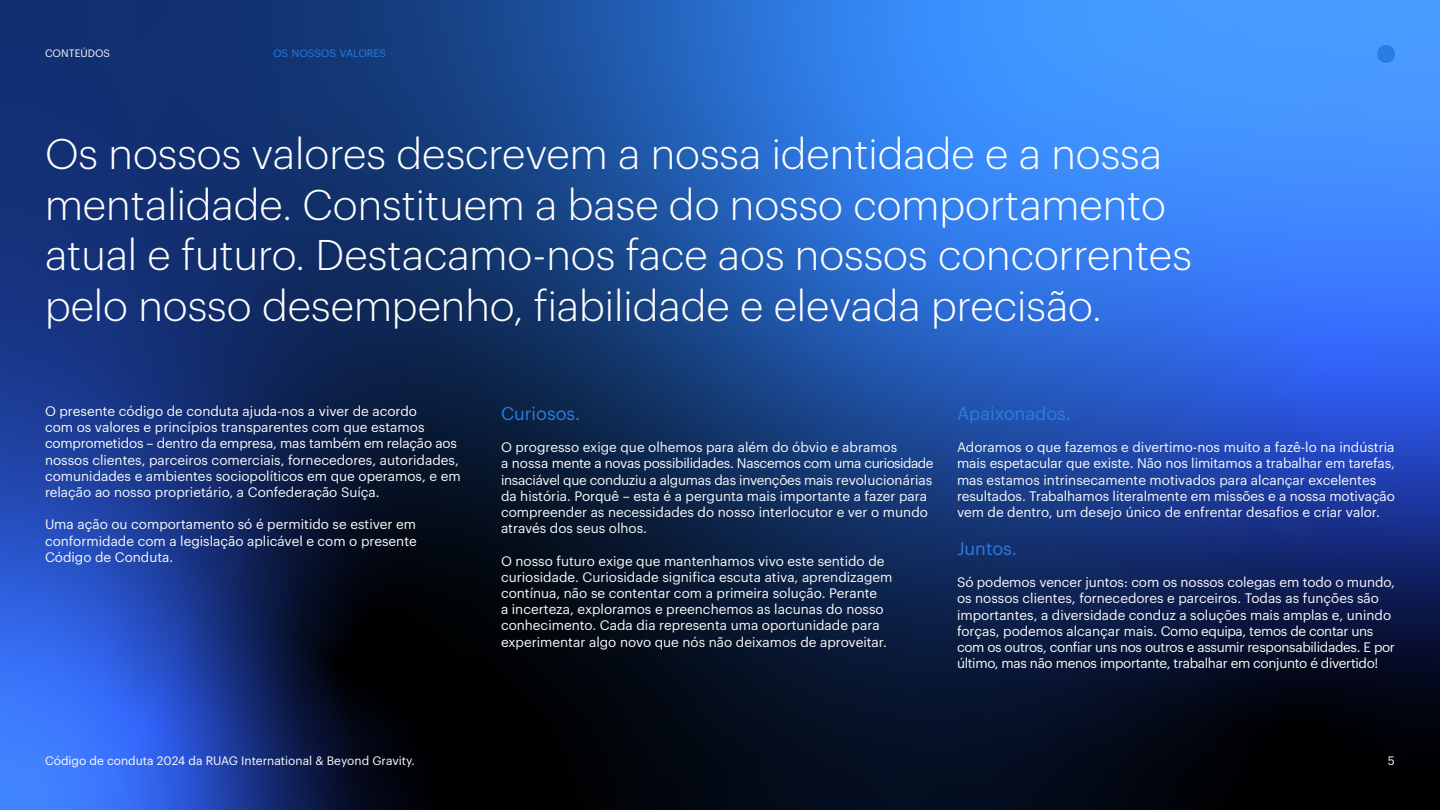
<style>
.page{position:relative;width:1440px;height:810px;background:#fff}
.page>*{position:absolute;margin:0;border:0;box-sizing:border-box;transform-origin:0 0}
.t1{font:300 42px/50.4px "Graphik";color:#fff}
.t2{font:18px "Graphik";color:#2a7de1}
.t3{font:13.5px/16.2px "Graphik";color:#fafafa}
.t4{font:12px "Graphik";color:#fff}
.t5{font:12px "Graphik";color:#fafafa}
.t6{font:10.5px "Graphik";letter-spacing:-.005em;color:#2a7de1}
.t7{font:10.5px "Graphik";color:#fafafa}
</style>
<div class="page">
<img style="left:0;top:0;width:1440px;height:810px">
<div style="left:1377px;top:45px;width:18px;height:18px;background:#2a7de1;border-radius:50%"></div>
<p class="t7" style="left:45px;top:46px;width:67px">CONTEÚDOS</p>
<p class="t6" style="left:273px;top:46px;width:115px">OS NOSSOS VALORES</p>
<h1 class="t1" style="left:45px;top:126px;width:1149px">Os nossos valores descrevem a nossa identidade e a nossa mentalidade. Constituem a base do nosso comportamento atual e futuro. Destacamo-nos face aos nossos concorrentes pelo nosso desempenho, fiabilidade e elevada precisão.</h1>
<p class="t3" style="left:45px;top:402px;width:417px">O presente código de conduta ajuda-nos a viver de acordo<br>com os valores e princípios transparentes com que estamos comprometidos – dentro da empresa, mas também em relação aos nossos clientes, parceiros comerciais, fornecedores, autoridades, comunidades e ambientes sociopolíticos em que operamos, e em relação ao nosso proprietário, a Confederação Suíça.</p>
<p class="t3" style="left:45px;top:515px;width:373px;text-align:justify">Uma ação ou comportamento só é permitido se estiver em conformidade com a legislação aplicável e com o presente Código de Conduta.</p>
<p class="t4" style="left:45px;top:752px;width:371px">Código de conduta 2024 da RUAG International &amp; Beyond Gravity.</p>
<h2 class="t2" style="left:501px;top:400px;width:81px">Curiosos.</h2>
<p class="t3" style="left:501px;top:438px;width:434px">O progresso exige que olhemos para além do óbvio e abramos<br>a nossa mente a novas possibilidades. Nascemos com uma curiosidade insaciável que conduziu a algumas das invenções mais revolucionárias da história. Porquê – esta é a pergunta mais importante a fazer para compreender as necessidades do nosso interlocutor e ver o mundo através dos seus olhos.</p>
<p class="t3" style="left:501px;top:551px;width:393px">O nosso futuro exige que mantenhamos vivo este sentido de curiosidade. Curiosidade significa escuta ativa, aprendizagem contínua, não se contentar com a primeira solução. Perante<br>a incerteza, exploramos e preenchemos as lacunas do nosso conhecimento. Cada dia representa uma oportunidade para experimentar algo novo que nós não deixamos de aproveitar.</p>
<h2 class="t2" style="left:957px;top:400px;width:116px">Apaixonados.</h2>
<p class="t3" style="left:957px;top:438px;width:440px">Adoramos o que fazemos e divertimo-nos muito a fazê-lo na indústria mais espetacular que existe. Não nos limitamos a trabalhar em tarefas, mas estamos intrinsecamente motivados para alcançar excelentes resultados. Trabalhamos literalmente em missões e a nossa motivação vem de dentro, um desejo único de enfrentar desafios e criar valor.</p>
<h2 class="t2" style="left:957px;top:535px;width:61px">Juntos.</h2>
<p class="t3" style="left:957px;top:573px;width:440px">Só podemos vencer juntos: com os nossos colegas em todo o mundo, os nossos clientes, fornecedores e parceiros. Todas as funções são importantes, a diversidade conduz a soluções mais amplas e, unindo forças, podemos alcançar mais. Como equipa, temos de contar uns com os outros, confiar uns nos outros e assumir responsabilidades. E por último, mas não menos importante, trabalhar em conjunto é divertido!</p>
<p class="t5" style="left:1388px;top:752px;width:9px">5</p>
</div>
